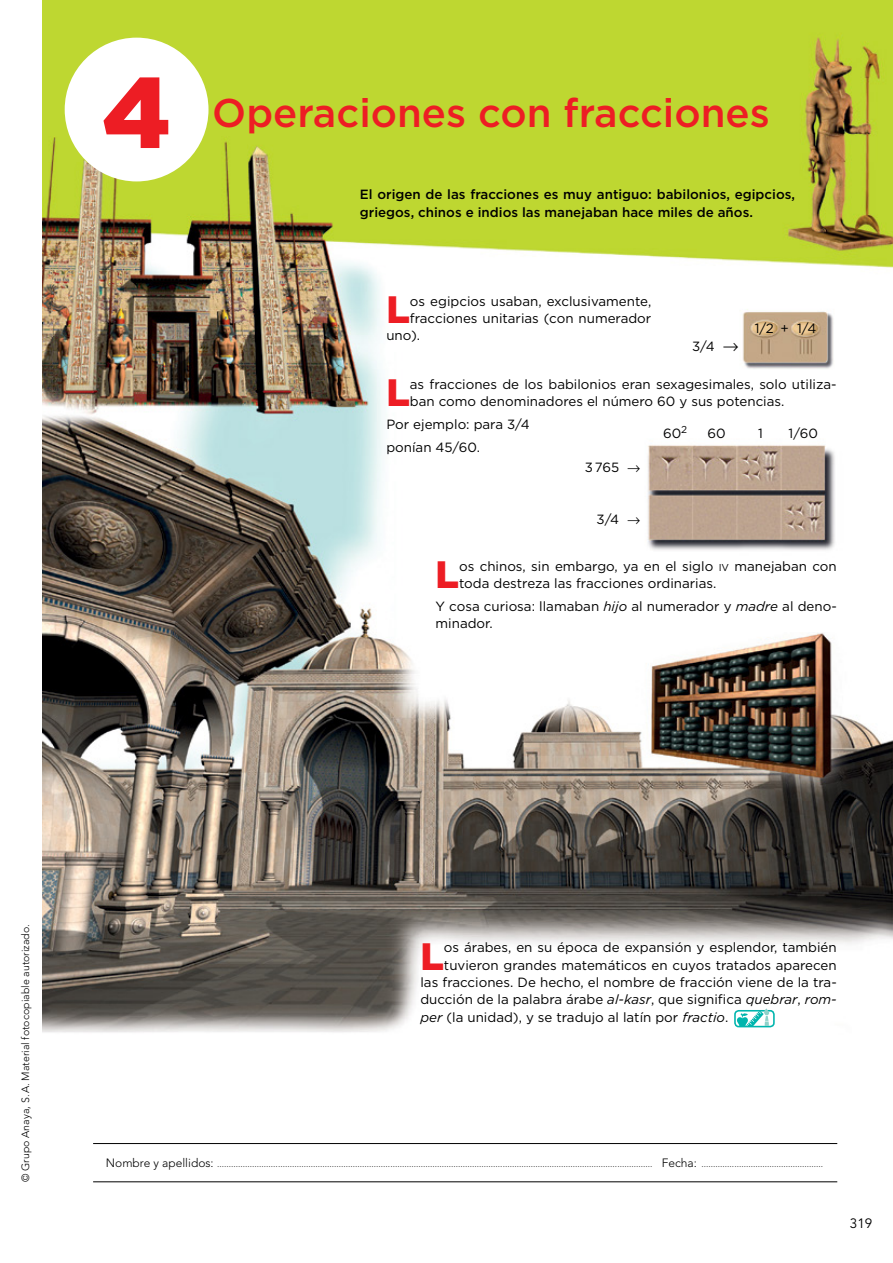
<style>
.page{position:relative;width:893px;height:1263px;background:#fff}
.page>*{position:absolute;margin:0;border:0;box-sizing:border-box;transform-origin:0 0}
.t1{font:900 100.2px "Gotham";color:#ed1d24}
.t2{font:500 40.05px "Gotham";color:#ed1d24}
.t3{font:900 38.1px "Gotham";color:#ed1d24}
.t4{font:13.5px "Avenir LT Std";color:#000}
.t5{font:13.35px/17.4px "Gotham";color:#000}
.t6{font:500 13.35px/17.4px "Gotham";color:#000}
.t7{font:300 10.5px "Avenir LT Std";color:#000}
.t8{font:300 9px "Avenir LT Std";color:#000}
.s1{font-size:10.05px}
.s2{font-style:italic}
.s3{font-size:12px}
</style>
<div class="page">
<hr style="left:93px;top:1143px;width:744px;height:1px;background:#000">
<hr style="left:93px;top:1181px;width:744px;height:1px;background:#000">
<img style="left:43px;top:0;width:850px;height:1033px">
<div style="left:65px;top:38px;width:143px;height:143px;background:#fff;border-radius:50%"></div>
<div style="left:436px;top:560px;width:401px;height:72px;background:#fff"></div>
<div style="left:734px;top:1010px;width:41px;height:17px;border:2px solid #00b5ad;border-radius:4px"></div>
<svg style="left:736px;top:1008px;width:36px;height:19px"></svg>
<p class="t1" style="left:102px;top:43px;width:70px">4</p>
<p class="t2" style="left:212px;top:87px;width:559px">Operaciones con fracciones</p>
<p class="t6" style="left:360px;top:186px;width:437px">El origen de las fracciones es muy antiguo: babilonios, egipcios, griegos, chinos e indios las manejaban hace miles de años.</p>
<p class="t3" style="left:386px;top:283px;width:25px">L</p>
<p class="t5" style="left:410px;top:292px;width:243px">os egipcios usaban, exclusivamente,</p>
<p class="t5" style="left:410px;top:309px;width:243px">fracciones unitarias (con numerador</p>
<p class="t5" style="left:386px;top:327px;width:35px">uno).</p>
<p class="t5" style="left:692px;top:337px;width:48px">3/4 →</p>
<p class="t5" style="left:755px;top:319px;width:63px">1/2 + 1/4</p>
<p class="t3" style="left:386px;top:367px;width:25px">L</p>
<p class="t5" style="left:410px;top:375px;width:428px">as fracciones de los babilonios eran sexagesimales, solo utiliza&shy;ban como denominadores el número 60 y sus potencias.</p>
<p class="t5" style="left:386px;top:413px;width:145px;line-height:23.1px">Por ejemplo: para 3/4 ponían 45/60.</p>
<p class="t5" style="left:663px;top:424px;width:26px">60<sup>2</sup></p>
<p class="t5" style="left:707px;top:424px;width:20px">60</p>
<p class="t5" style="left:758px;top:424px;width:6px">1</p>
<p class="t5" style="left:789px;top:424px;width:31px">1/60</p>
<p class="t5" style="left:585px;top:458px;width:57px">3 765 →</p>
<p class="t5" style="left:597px;top:510px;width:45px">3/4 →</p>
<p class="t3" style="left:436px;top:548px;width:25px">L</p>
<p class="t5" style="left:459px;top:557px;width:379px">os chinos, sin embargo, ya en el siglo <span class="s1">iv</span> manejaban con toda destreza las fracciones ordinarias.</p>
<p class="t5" style="left:436px;top:597px;width:403px">Y cosa curiosa: llamaban <span class="s2">hijo</span> al numerador y <span class="s2">madre</span> al deno&shy;minador.</p>
<p class="t7" style="left:19px;top:1182px;width:260px;rotate:-90deg">© Grupo Anaya, S.A. Material fotocopiable autorizado.</p>
<p class="t3" style="left:420px;top:930px;width:25px">L</p>
<p class="t5" style="left:444px;top:938px;width:394px">os árabes, en su época de expansión y esplendor, también</p>
<p class="t5" style="left:444px;top:956px;width:394px">tuvieron grandes matemáticos en cuyos tratados aparecen</p>
<p class="t5" style="left:420px;top:973px;width:418px">las fracciones. De hecho, el nombre de fracción viene de la tra-</p>
<p class="t5" style="left:420px;top:990px;width:418px">ducción de la palabra árabe <span class="s2">al-kasr</span>, que significa <span class="s2">quebrar</span>, <span class="s2">rom-</span></p>
<p class="t5" style="left:420px;top:1008px;width:309px"><span class="s2">per</span> (la unidad), y se tradujo al latín por <span class="s2">fractio</span>.</p>
<p class="t8" style="left:106px;top:1158px;width:719px"><span class="s3">Nombre y apellidos:</span> .......................................................................................................................................................................................... <span class="s3">Fecha:</span> ....................................................</p>
<p class="t4" style="left:850px;top:1215px;width:24px">319</p>
</div>
